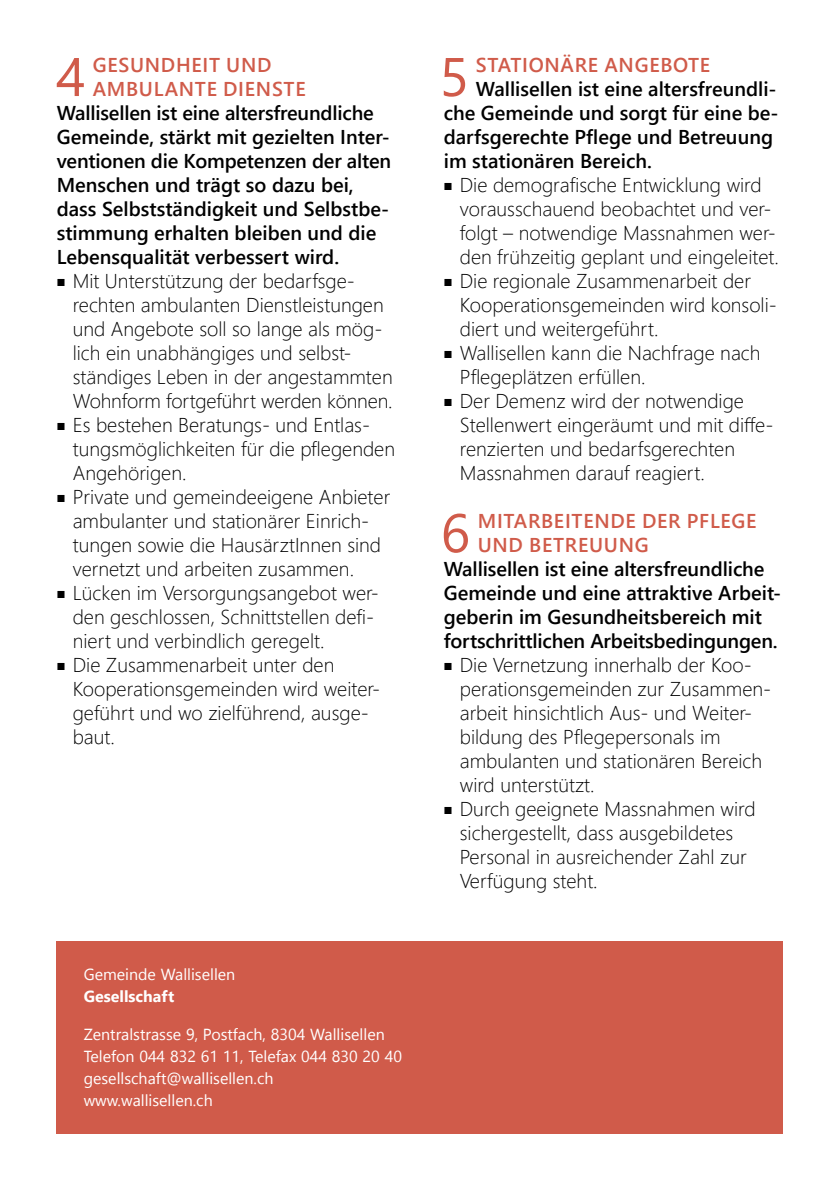
<style>
.page{position:relative;width:840px;height:1191px;background:#fff}
.page>*{position:absolute;margin:0;border:0;box-sizing:border-box;transform-origin:0 0}
.t1{font:54.2px "Segoe UI";color:#d05b4a}
.t2{font:300 20px/24px "Segoe UI";color:#000}
.t3{font:600 20px/24px "Segoe UI";color:#000}
.t4{font:600 20px/24px "Segoe UI";letter-spacing:.035em;color:#d05b4a}
.t5{font:16px/22px "Segoe UI";color:#fff}
.t6{font:700 16px "Segoe UI";color:#fff}
.s1{font-size:10px}
</style>
<div class="page">
<div style="left:57px;top:941px;width:725px;height:193px;background:#d05b4a"></div>
<h1 class="t1" style="left:56px;top:36px;width:31px">4</h1>
<p class="t4" style="left:93px;top:52px;width:214px">GESUNDHEIT UND<br>AMBULANTE DIENSTE</p>
<p class="t3" style="left:57px;top:100px;width:336px">Wallisellen ist eine altersfreundliche Gemeinde, stärkt mit gezielten Inter&shy;ventionen die Kompetenzen der alten Menschen und trägt so dazu bei, dass Selbstständigkeit und Selbstbe&shy;stimmung erhalten bleiben und die Lebensqualität verbessert wird.</p>
<p class="t2" style="left:73px;top:268px;width:321px;text-indent:-16px"><span class="s1">■</span> Mit Unterstützung der bedarfsge&shy;rechten ambulanten Dienstleistungen und Angebote soll so lange als mög&shy;lich ein unabhängiges und selbst&shy;ständiges Leben in der angestammten Wohnform fortgeführt werden können.</p>
<p class="t2" style="left:73px;top:412px;width:323px;text-indent:-16px"><span class="s1">■</span> Es bestehen Beratungs- und Entlas&shy;tungsmöglichkeiten für die pflegenden<br>Angehörigen.</p>
<p class="t2" style="left:73px;top:484px;width:319px;text-indent:-16px"><span class="s1">■</span> Private und gemeindeeigene Anbieter ambulanter und stationärer Einrich&shy;tungen sowie die HausärztInnen sind vernetzt und arbeiten zusammen.</p>
<p class="t2" style="left:73px;top:580px;width:307px;text-indent:-16px"><span class="s1">■</span> Lücken im Versorgungsangebot wer&shy;den geschlossen, Schnittstellen defi&shy;niert und verbindlich geregelt.</p>
<p class="t2" style="left:73px;top:652px;width:309px;text-indent:-16px"><span class="s1">■</span> Die Zusammenarbeit unter den<br>Kooperationsgemeinden wird weiter&shy;geführt und wo zielführend, ausge&shy;baut.</p>
<p class="t5" style="left:84px;top:962px;width:153px">Gemeinde Wallisellen</p>
<p class="t6" style="left:84px;top:984px;width:92px">Gesellschaft</p>
<p class="t5" style="left:84px;top:1022px;width:319px">Zentralstrasse 9, Postfach, 8304 Wallisellen Telefon 044 832 61 11, Telefax 044 830 20 40 gesellschaft@wallisellen.ch www.wallisellen.ch</p>
<h1 class="t1" style="left:439px;top:36px;width:31px">5</h1>
<p class="t4" style="left:475px;top:52px;width:236px">STATIONÄRE ANGEBOTE</p>
<p class="t3" style="left:443px;top:76px;width:336px;text-indent:32px">Wallisellen ist eine altersfreundli&shy;che Gemeinde und sorgt für eine be&shy;darfsgerechte Pflege und Betreuung im stationären Bereich.</p>
<p class="t2" style="left:459px;top:172px;width:320px;text-indent:-16px"><span class="s1">■</span> Die demografische Entwicklung wird vorausschauend beobachtet und ver&shy;folgt – notwendige Massnahmen wer&shy;den frühzeitig geplant und eingeleitet.</p>
<p class="t2" style="left:459px;top:268px;width:318px;text-indent:-16px"><span class="s1">■</span> Die regionale Zusammenarbeit der<br>Kooperationsgemeinden wird konsoli&shy;diert und weitergeführt.</p>
<p class="t2" style="left:459px;top:340px;width:302px;text-indent:-16px"><span class="s1">■</span> Wallisellen kann die Nachfrage nach<br>Pflegeplätzen erfüllen.</p>
<p class="t2" style="left:459px;top:388px;width:315px;text-indent:-16px"><span class="s1">■</span> Der Demenz wird der notwendige Stellenwert eingeräumt und mit diffe&shy;renzierten und bedarfsgerechten Massnahmen darauf reagiert.</p>
<h1 class="t1" style="left:440px;top:492px;width:31px">6</h1>
<p class="t4" style="left:477px;top:508px;width:280px">MITARBEITENDE DER PFLEGE<br>UND BETREUUNG</p>
<p class="t3" style="left:443px;top:556px;width:339px">Wallisellen ist eine altersfreundliche Gemeinde und eine attraktive Arbeit&shy;geberin im Gesundheitsbereich mit fortschrittlichen Arbeitsbedingungen.</p>
<p class="t2" style="left:459px;top:652px;width:313px;text-indent:-16px"><span class="s1">■</span> Die Vernetzung innerhalb der Koo&shy;perationsgemeinden zur Zusammen&shy;arbeit hinsichtlich Aus- und Weiter&shy;bildung des Pflegepersonals im ambulanten und stationären Bereich wird unterstützt.</p>
<p class="t2" style="left:459px;top:796px;width:297px;text-indent:-16px"><span class="s1">■</span> Durch geeignete Massnahmen wird sichergestellt, dass ausgebildetes<br>Personal in ausreichender Zahl zur<br>Verfügung steht.</p>
</div>
